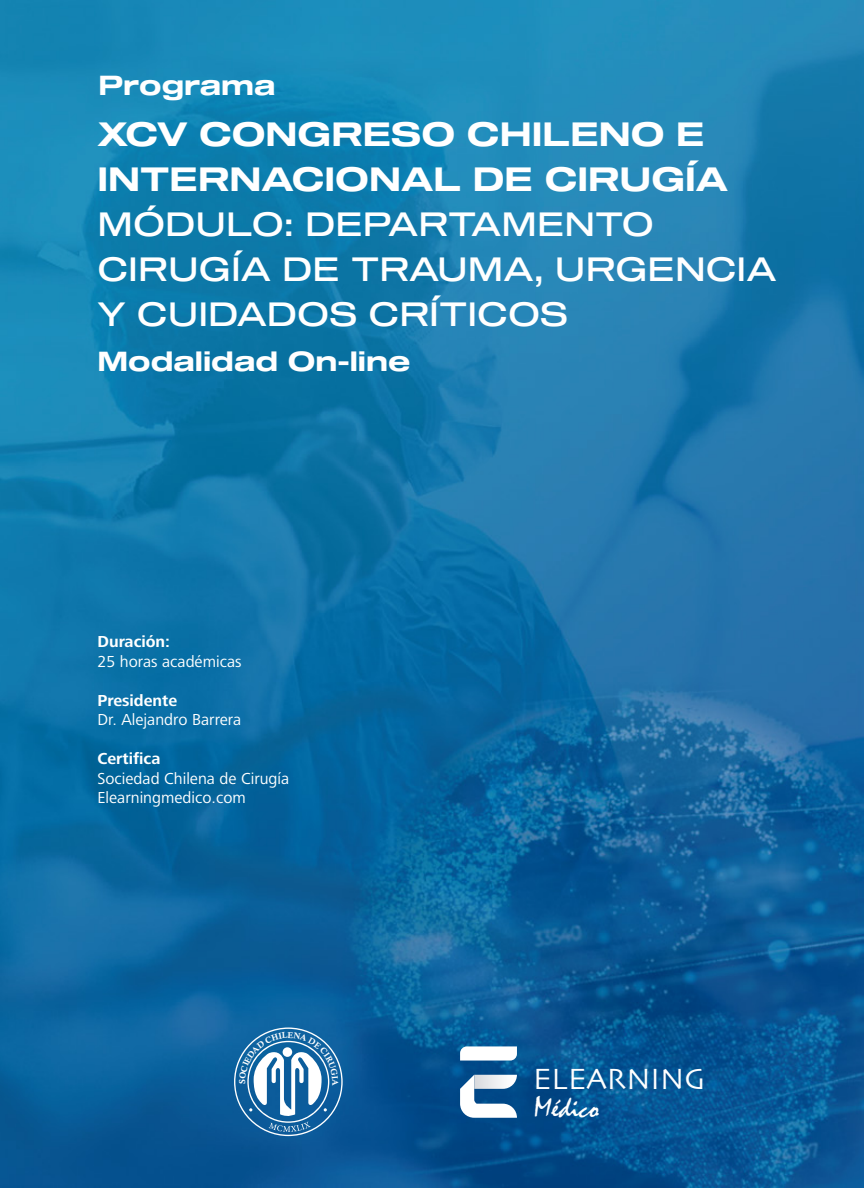
<style>
.page{position:relative;width:864px;height:1188px;background:#fff}
.page>*{position:absolute;margin:0;border:0;box-sizing:border-box;transform-origin:0 0}
.t1{font:33px/45px "Sequel 100 Black 45";color:#fff}
.t2{font:33px/45px "Sequel 100 Black 65";color:#fff}
.t3{font:30.6px "Skia";color:#fff}
.t4{font:29.55px "Mistral";color:#fff}
.t5{font:27px "Sequel 100 Black 65";color:#fff}
.t6{font:16.5px/19.5px "Frutiger Next LT";color:#fff}
.t7{font:700 16.5px "Frutiger Next LT";color:#fff}
</style>
<div class="page">
<img style="left:0;top:0;width:864px;height:1188px">
<svg style="left:460px;top:1046px;width:57px;height:15px"></svg>
<svg style="left:460px;top:1075px;width:57px;height:43px"></svg>
<svg style="left:234px;top:1028px;width:109px;height:108px"></svg>
<h3 class="t5" style="left:98px;top:67px;width:179px">Programa</h3>
<h1 class="t2" style="left:98px;top:113px;width:632px">XCV CONGRESO CHILENO E<br>INTERNACIONAL DE CIRUGÍA</h1>
<h1 class="t1" style="left:98px;top:203px;width:681px">MÓDULO: DEPARTAMENTO<br>CIRUGÍA DE TRAUMA, URGENCIA<br>Y CUIDADOS CRÍTICOS</h1>
<h3 class="t5" style="left:98px;top:342px;width:315px">Modalidad On-line</h3>
<p class="t7" style="left:98px;top:632px;width:74px">Duración:</p>
<p class="t6" style="left:98px;top:651px;width:146px">25 horas académicas</p>
<p class="t7" style="left:98px;top:691px;width:81px">Presidente</p>
<p class="t6" style="left:98px;top:710px;width:145px">Dr. Alejandro Barrera</p>
<p class="t7" style="left:98px;top:749px;width:64px">Certifica</p>
<p class="t6" style="left:98px;top:768px;width:193px">Sociedad Chilena de Cirugía<br>Elearningmedico.com</p>
<h2 class="t3" style="left:533px;top:1061px;width:174px">ELEARNING</h2>
<h3 class="t4" style="left:534px;top:1091px;width:66px">Médico</h3>
</div>
